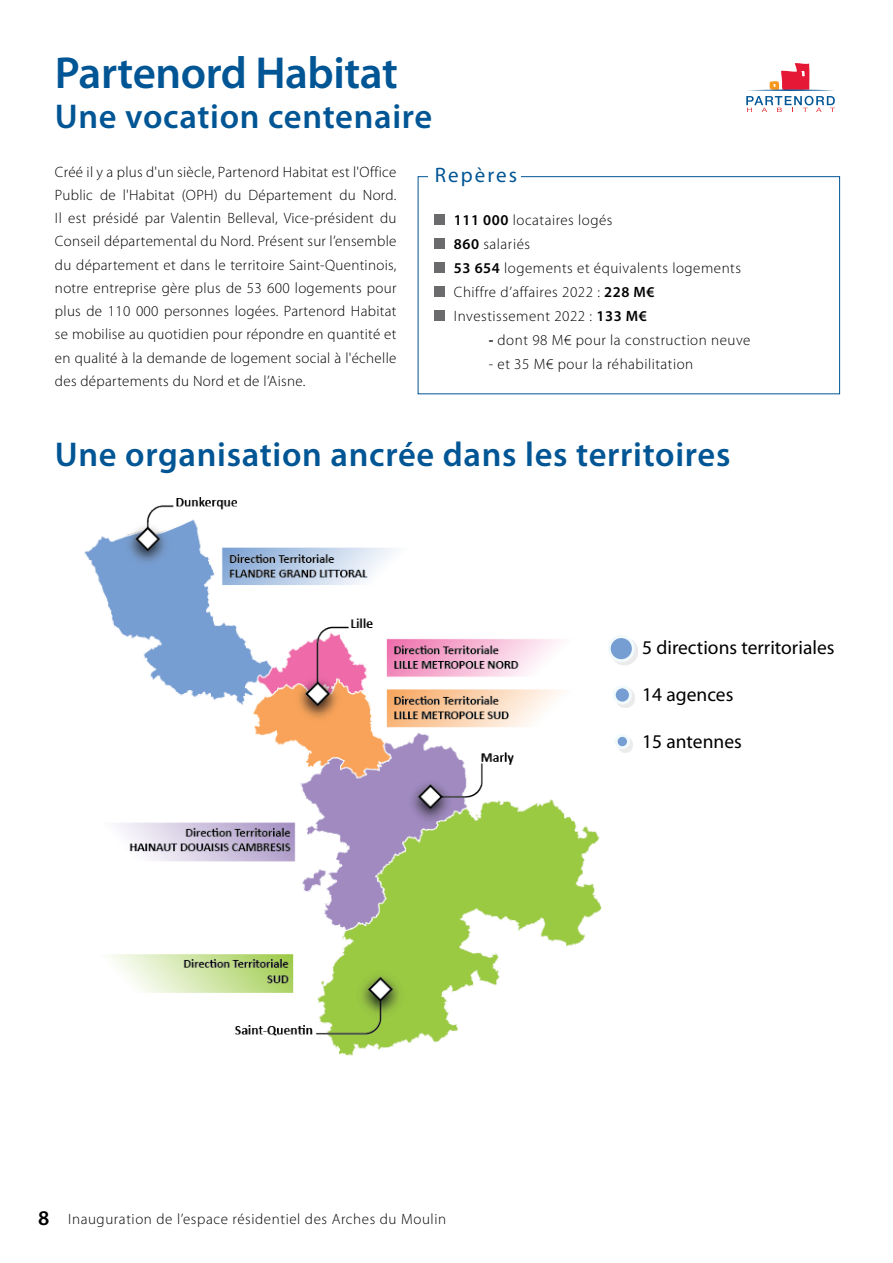
<style>
.page{position:relative;width:893px;height:1263px;background:#fff}
.page>*{position:absolute;margin:0;border:0;box-sizing:border-box;transform-origin:0 0}
.t1{font:600 45px "Myriad Pro";letter-spacing:-.01em;color:#005595}
.t2{font:600 34.5px "Myriad Pro";letter-spacing:.02em;color:#005595}
.t3{font:21px "Myriad Pro";letter-spacing:.1em;color:#005595}
.t4{font:19.5px "Myriad Pro";color:#000001}
.t5{font:300 15px/23.2px "Myriad Pro";letter-spacing:.035em;color:#000001;text-align:justify}
.t6{font:300 15px "Myriad Pro";letter-spacing:.04em;color:#040503}
.s1{font-weight:600}
.s2{font-weight:600;font-size:21px;color:#000001}
</style>
<div class="page">
<div style="left:418px;top:176px;width:422px;height:218px;border:1px solid #005595"></div>
<div style="left:428px;top:162px;width:93px;height:29px;background:#fff"></div>
<div style="left:435px;top:214px;width:10px;height:10px;background:#6b6b6e"></div>
<div style="left:435px;top:238px;width:10px;height:10px;background:#6b6b6e"></div>
<div style="left:435px;top:262px;width:10px;height:10px;background:#6b6b6e"></div>
<div style="left:435px;top:286px;width:10px;height:10px;background:#6b6b6e"></div>
<div style="left:435px;top:310px;width:10px;height:10px;background:#6b6b6e"></div>
<img style="left:84px;top:497px;width:518px;height:559px">
<div style="left:611px;top:638px;width:27px;height:27px;background:#231f20;opacity:.09"></div>
<div style="left:609px;top:636px;width:24px;height:25px;background:#769ed2;border-radius:50%"></div>
<div style="left:608px;top:635px;width:27px;height:27px;border:3px solid #f2fafb;border-radius:50%"></div>
<div style="left:616px;top:688px;width:19px;height:20px;background:#231f20;opacity:.09"></div>
<div style="left:614px;top:687px;width:16px;height:16px;background:#769ed2;border-radius:50%"></div>
<div style="left:613px;top:685px;width:19px;height:20px;border:3px solid #f2fafb;border-radius:50%"></div>
<div style="left:618px;top:737px;width:15px;height:15px;background:#231f20;opacity:.09"></div>
<div style="left:616px;top:735px;width:12px;height:13px;background:#769ed2;border-radius:50%"></div>
<div style="left:615px;top:734px;width:15px;height:15px;border:3px solid #f2fafb;border-radius:50%"></div>
<svg style="left:769px;top:63px;width:40px;height:26px"></svg>
<hr style="left:747px;top:89px;width:88px;height:2px;background:#005595;border-radius:50%">
<svg style="left:746px;top:96px;width:89px;height:16px"></svg>
<h1 class="t1" style="left:55px;top:45px;width:344px">Partenord Habitat</h1>
<h2 class="t2" style="left:55px;top:94px;width:379px">Une vocation centenaire</h2>
<p class="t5" style="left:55px;top:160px;width:343px">Créé il y a plus d'un siècle, Partenord Habitat est l'Office Public de l'Habitat (OPH) du Département du Nord.<br>Il est présidé par Valentin Belleval, Vice-président du Conseil départemental du Nord. Présent sur l’ensemble du département et dans le territoire Saint-Quentinois, notre entreprise gère plus de 53 600 logements pour plus de 110 000 personnes logées. Partenord Habitat se mobilise au quotidien pour répondre en quantité et en qualité à la demande de logement social à l'échelle des départements du Nord et de l’Aisne.</p>
<h3 class="t3" style="left:435px;top:162px;width:84px">Repères</h3>
<p class="t5" style="left:454px;top:208px;width:289px;line-height:24px;text-align:left"><span class="s1">111 000</span> locataires logés<br><span class="s1">860</span> salariés<br><span class="s1">53 654</span> logements et équivalents logements<br>Chiffre d’affaires 2022 : <span class="s1">228 M€<br></span>Investissement 2022 : <span class="s1">133 M€</span></p>
<p class="t5" style="left:489px;top:328px;width:263px"><span class="s1">-</span> dont 98 M€ pour la construction neuve</p>
<p class="t5" style="left:489px;top:352px;width:206px">- et 35 M€ pour la réhabilitation</p>
<h2 class="t2" style="left:55px;top:432px;width:677px">Une organisation ancrée dans les territoires</h2>
<p class="t6" style="left:38px;top:1211px;width:409px"><span class="s2">8</span> Inauguration de l’espace résidentiel des Arches du Moulin</p>
<h3 class="t4" style="left:642px;top:635px;width:194px">5 directions territoriales</h3>
<h3 class="t4" style="left:642px;top:682px;width:93px">14 agences</h3>
<h3 class="t4" style="left:642px;top:729px;width:101px">15 antennes</h3>
</div>
